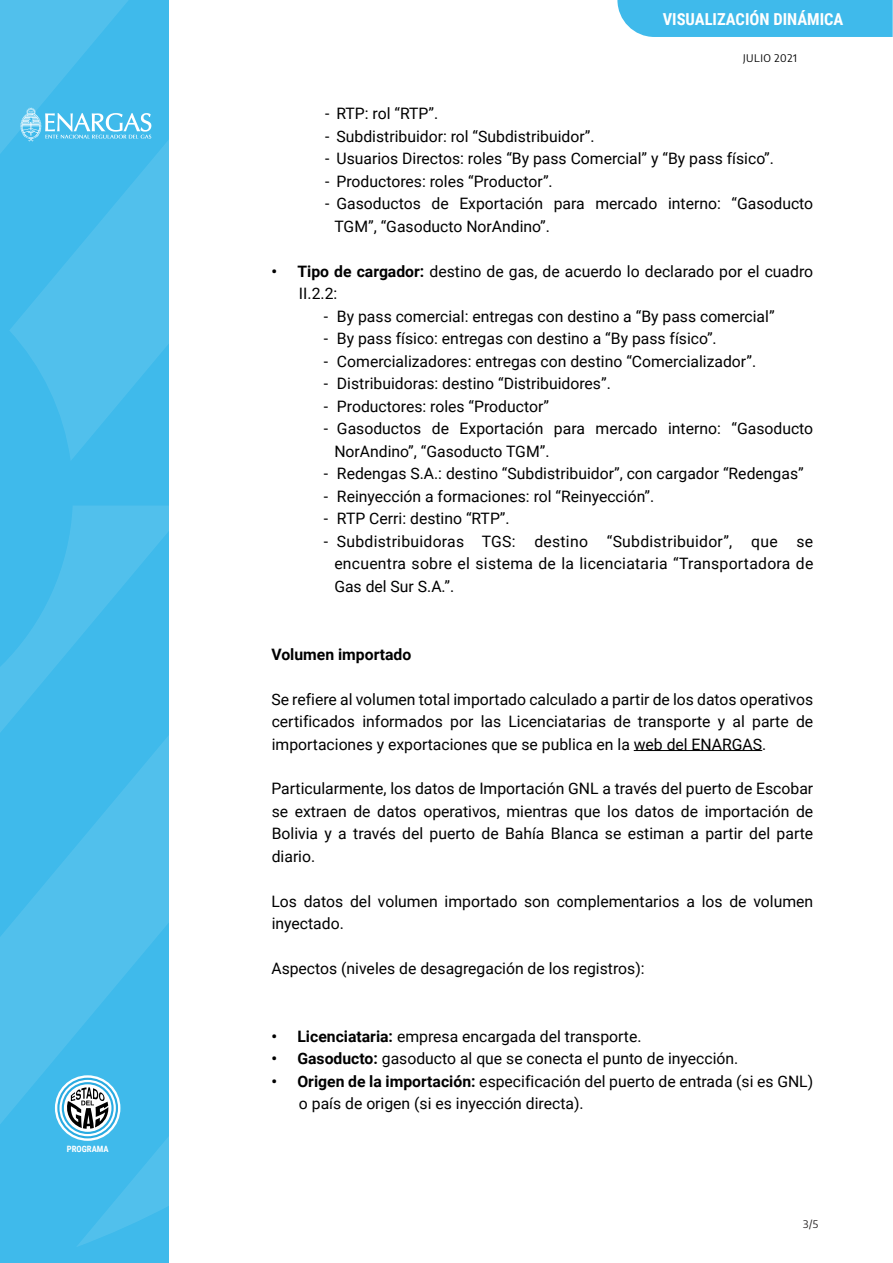
<style>
.page{position:relative;width:893px;height:1263px;background:#fff}
.page>*{position:absolute;margin:0;border:0;box-sizing:border-box;transform-origin:0 0}
.t1{font:700 16.5px "Roboto Condensed";color:#fff}
.t2{font:15.75px/22.5px "Roboto";color:#000}
.t3{font:700 15.75px "Roboto";color:#000}
.t4{font:10.5px "Encode Sans";letter-spacing:.05em;color:#000}
.t5{font:10.5px "Encode Sans";color:#231f20}
.t6{font:700 8.7px "Roboto Condensed";color:#fff}
.s1{font-weight:700}
</style>
<div class="page">
<svg style="left:0;top:265px;width:169px;height:998px;background:#45bceb"></svg>
<svg style="left:76px;top:618px;width:93px;height:629px;background:#45bceb"></svg>
<svg style="left:9px;top:28px;width:160px;height:433px;background:#49bdeb"></svg>
<svg style="left:0;top:1px;width:168px;height:264px;background:#49bdeb"></svg>
<svg style="left:55px;top:1075px;width:65px;height:66px"></svg>
<div style="left:62px;top:1082px;width:52px;height:52px;border:2px solid #29aae1;border-radius:50%"></div>
<div style="left:57px;top:1078px;width:61px;height:60px;border:2px solid #29aae1;border-radius:50%"></div>
<svg style="left:66px;top:1087px;width:43px;height:42px"></svg>
<div style="left:617px;top:0;width:276px;height:37px;background:#3fbaeb"></div>
<hr style="left:634px;top:750px;width:128px;height:1px;background:#000">
<p class="t6" style="left:67px;top:1142px;width:43px">PROGRAMA</p>
<p class="t1" style="left:663px;top:7px;width:182px">VISUALIZACIÓN DINÁMICA</p>
<p class="t4" style="left:743px;top:50px;width:55px">JULIO 2021</p>
<p class="t2" style="left:325px;top:102px;width:115px">- RTP: rol “RTP”.</p>
<p class="t2" style="left:325px;top:124px;width:271px">- Subdistribuidor: rol “Subdistribuidor”.</p>
<p class="t2" style="left:325px;top:147px;width:450px">- Usuarios Directos: roles “By pass Comercial” y “By pass físico”.</p>
<p class="t2" style="left:325px;top:169px;width:229px">- Productores: roles “Productor”.</p>
<p class="t2" style="left:334px;top:192px;width:480px;text-indent:-9px">- Gasoductos de Exportación para mercado interno: “Gasoducto<br>TGM”, “Gasoducto NorAndino”.</p>
<p class="t2" style="left:299px;top:259px;width:516px;text-indent:-28px"><span class="s1">• Tipo de cargador:</span> destino de gas, de acuerdo lo declarado por el cuadro<br>II.2.2:</p>
<p class="t2" style="left:324px;top:304px;width:452px">- By pass comercial: entregas con destino a “By pass comercial”</p>
<p class="t2" style="left:324px;top:327px;width:394px">- By pass físico: entregas con destino a “By pass físico”.</p>
<p class="t2" style="left:324px;top:349px;width:434px">- Comercializadores: entregas con destino “Comercializador”.</p>
<p class="t2" style="left:324px;top:372px;width:288px">- Distribuidoras: destino “Distribuidores”.</p>
<p class="t2" style="left:324px;top:394px;width:227px">- Productores: roles “Productor”</p>
<p class="t2" style="left:334px;top:417px;width:480px;text-indent:-10px">- Gasoductos de Exportación para mercado interno: “Gasoducto<br>NorAndino”, “Gasoducto TGM”.</p>
<p class="t2" style="left:324px;top:462px;width:481px">- Redengas S.A.: destino “Subdistribuidor”, con cargador “Redengas”</p>
<p class="t2" style="left:324px;top:484px;width:332px">- Reinyección a formaciones: rol “Reinyección”.</p>
<p class="t2" style="left:324px;top:507px;width:187px">- RTP Cerri: destino “RTP”.</p>
<p class="t2" style="left:334px;top:529px;width:480px;text-align:justify;text-indent:-10px">- Subdistribuidoras TGS: destino “Subdistribuidor”, que se encuentra sobre el sistema de la licenciataria “Transportadora de Gas del Sur S.A.”.</p>
<p class="t3" style="left:271px;top:643px;width:141px">Volumen importado</p>
<p class="t2" style="left:271px;top:687px;width:543px;text-align:justify">Se refiere al volumen total importado calculado a partir de los datos operativos certificados informados por las Licenciatarias de transporte y al parte de importaciones y exportaciones que se publica en la web del ENARGAS.</p>
<p class="t2" style="left:271px;top:777px;width:543px;text-align:justify">Particularmente, los datos de Importación GNL a través del puerto de Escobar se extraen de datos operativos, mientras que los datos de importación de Bolivia y a través del puerto de Bahía Blanca se estiman a partir del parte diario.</p>
<p class="t2" style="left:271px;top:889px;width:543px">Los datos del volumen importado son complementarios a los de volumen inyectado.</p>
<p class="t2" style="left:271px;top:957px;width:375px">Aspectos (niveles de desagregación de los registros):</p>
<p class="t2" style="left:271px;top:1024px;width:372px"><span class="s1">• Licenciataria:</span> empresa encargada del transporte.</p>
<p class="t2" style="left:271px;top:1047px;width:468px"><span class="s1">• Gasoducto:</span> gasoducto al que se conecta el punto de inyección.</p>
<p class="t2" style="left:299px;top:1069px;width:516px;text-indent:-28px"><span class="s1">• Origen de la importación:</span> especificación del puerto de entrada (si es GNL) o país de origen (si es inyección directa).</p>
<p class="t5" style="left:803px;top:1217px;width:16px">3/5</p>
</div>
